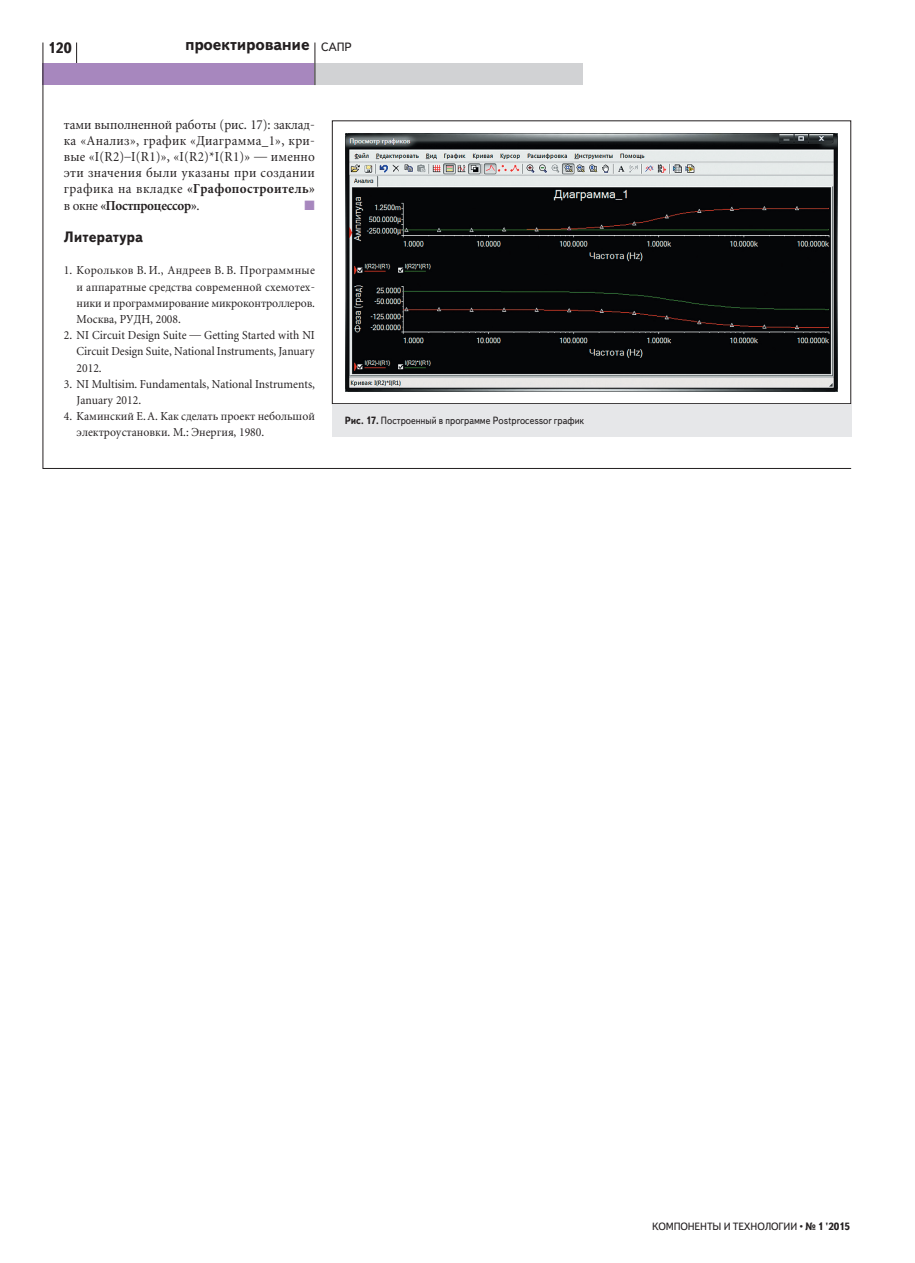
<style>
.page{position:relative;width:915px;height:1263px;background:#fff}
.page>*{position:absolute;margin:0;border:0;box-sizing:border-box;transform-origin:0 0}
.t1{font:700 16.5px "Text Book C";letter-spacing:-.015em;color:#231f20}
.t2{font:700 15px "Text Book C";letter-spacing:-.005em;color:#231f20}
.t3{font:13.5px/16.2px "Miniature";letter-spacing:.025em;color:#231f20;text-align:justify;scale:.95 1}
.t4{font:13.5px "Zapf Dingbats";color:#a787be}
.t5{font:12px/16.2px "Miniature";color:#231f20;text-align:justify;scale:.95 1}
.t6{font:10.5px "Text Book C";color:#231f20;scale:.9 1}
.t7{font:10.5px "Text Book C";color:#231f20}
.s1{font-weight:400;font-size:12px}
.s2{font-weight:700}
</style>
<div class="page">
<svg style="left:42px;top:42px;width:809px;height:427px"></svg>
<div style="left:332px;top:121px;width:518px;height:283px;background:#fff"></div>
<img style="left:346px;top:133px;width:491px;height:258px">
<div style="left:332px;top:120px;width:518px;height:284px;border:1px solid #231f20"></div>
<div style="left:332px;top:404px;width:518px;height:32px;background:#e6e7e9"></div>
<p class="t2" style="left:48px;top:39px;width:25px">120</p>
<h1 class="t1" style="left:185px;top:35px;width:168px">проектирование <span class="s1">САПР</span></h1>
<p class="t3" style="left:64px;top:117px;width:266px">тами выполненной работы (рис. 17): заклад&shy;ка «Анализ», график «Диаграмма_1», кри&shy;вые «I(R2)–I(R1)», «I(R2)*I(R1)» — именно эти значения были указаны при создании графика на вкладке <span class="s2">«Графопостроитель» </span>в окне <span class="s2">«Постпроцессор»</span>.</p>
<p class="t4" style="left:304px;top:199px;width:12px">■</p>
<p class="t2" style="left:64px;top:228px;width:81px">Литература</p>
<p class="t5" style="left:77px;top:263px;width:252px;text-indent:-13px">1. Корольков В. И., Андреев В. В. Программные и аппаратные средства современной схемотех&shy;ники и программирование микроконтроллеров.<br>Москва, РУДН, 2008.</p>
<p class="t5" style="left:77px;top:328px;width:252px;text-indent:-13px">2. NI Circuit Design Suite — Getting Started with NI Circuit Design Suite, National Instruments, January 2012.</p>
<p class="t5" style="left:77px;top:376px;width:252px;text-indent:-13px">3. NI Multisim. Fundamentals, National Instruments,<br>January 2012.</p>
<p class="t5" style="left:77px;top:409px;width:252px;text-indent:-13px">4. Каминский Е.А. Как сделать проект небольшой электроустановки. М.: Энергия, 1980.</p>
<p class="t6" style="left:344px;top:415px;width:267px"><span class="s2">Рис. 17.</span> Построенный в программе Postprocessor график</p>
<p class="t7" style="left:651px;top:1221px;width:199px">КОМПОНЕНТЫ И ТЕХНОЛОГИИ • <span class="s2">№ 1 '2015</span></p>
</div>
